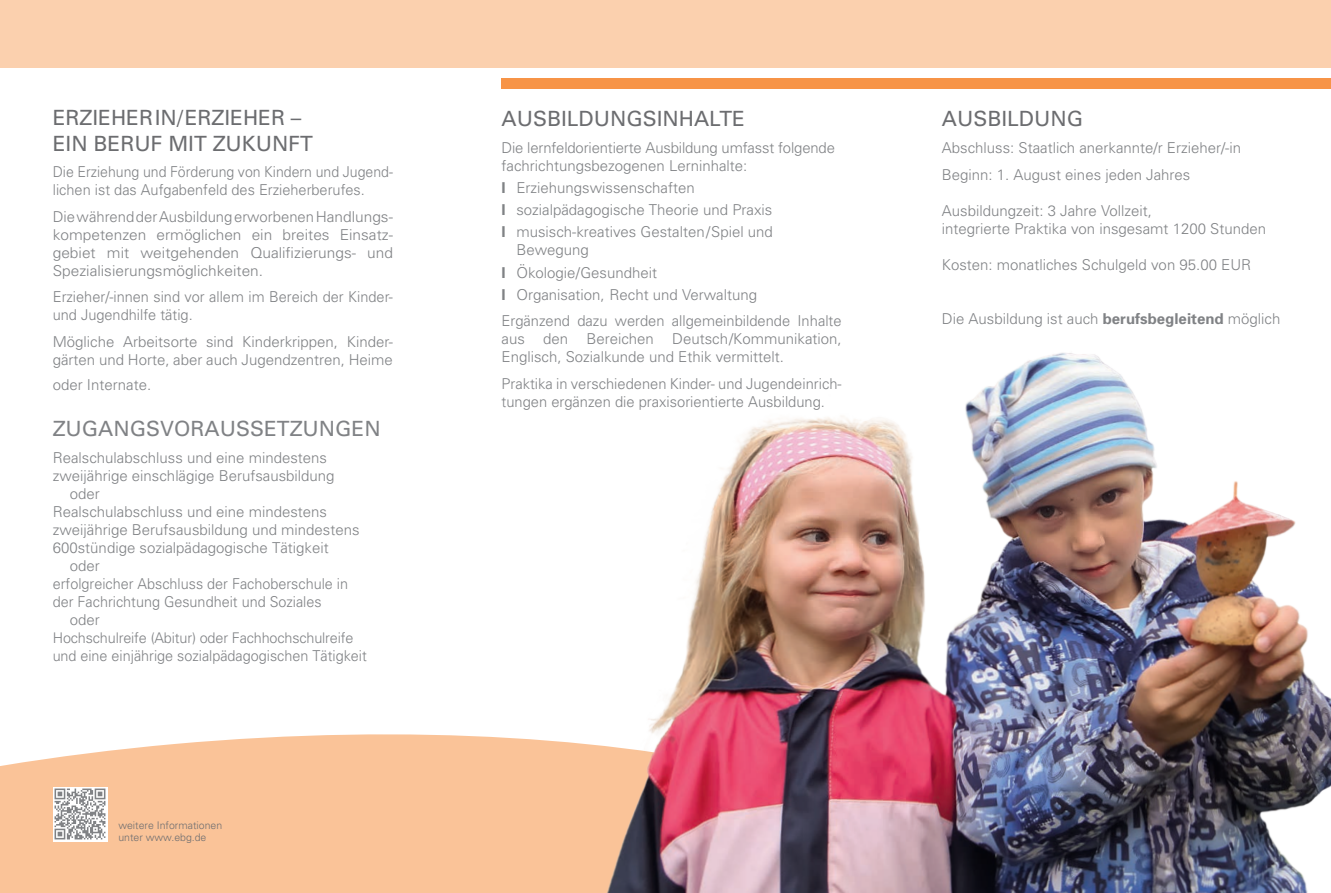
<style>
.page{position:relative;width:1331px;height:893px;background:#fff}
.page>*{position:absolute;margin:0;border:0;box-sizing:border-box;transform-origin:0 0}
.t1{font:21px/25.2px "Univers";color:#6c6d70}
.t2{font:21px "Univers";color:#808285}
.t3{font:300 15px/18px "Univers";color:#808285}
.t4{font:300 15px "Univers";color:#808285;scale:.96 1}
.t5{font:300 15px/18px "Univers";color:#808285;scale:.94 1}
.t6{font:300 14.7px "Univers";letter-spacing:-.01em;color:#808285}
.t7{font:300 10.5px/12.6px "Univers";color:#6c6d70}
.s1{font-size:14.7px}
.s2{font-weight:700}
</style>
<div class="page">
<div style="left:0;top:734px;width:576px;height:159px;background:#fac398"></div>
<div style="left:0;top:0;width:1331px;height:68px;background:#fbd0ae"></div>
<div style="left:501px;top:79px;width:830px;height:10px;background:#f79447"></div>
<img style="left:576px;top:353px;width:755px;height:540px">
<div style="left:53px;top:787px;width:54px;height:55px;background:#fff"></div>
<img style="left:54px;top:788px;width:52px;height:52px">
<h1 class="t1" style="left:53px;top:105px;width:262px">ERZIEHERIN/ERZIEHER –<br>EIN BERUF MIT ZUKUNFT</h1>
<p class="t5" style="left:53px;top:162px;width:363px">Die Erziehung und Förderung von Kindern und Jugend&shy;lichen ist das Aufgabenfeld des Erzieherberufes.</p>
<p class="t3" style="left:53px;top:207px;width:342px;text-align:justify">Die während der Ausbildung erworbenen Handlungs&shy;kompetenzen ermöglichen ein breites Einsatz&shy;gebiet mit weitgehenden Qualifizierungs- und Spezialisierungsmöglichkeiten.</p>
<p class="t3" style="left:53px;top:287px;width:341px">Erzieher/-innen sind vor allem im Bereich der Kinder&shy;und Jugendhilfe tätig.</p>
<p class="t3" style="left:53px;top:332px;width:342px">Mögliche Arbeitsorte sind Kinderkrippen, Kinder&shy;gärten und Horte, aber auch Jugendzentren, Heime</p>
<p class="t3" style="left:53px;top:375px;width:100px">oder Internate.</p>
<h1 class="t2" style="left:53px;top:416px;width:17px">ZUGANGS</h1>
<h1 class="t2" style="left:160px;top:416px;width:30px">VORAUSSETZUNGEN</h1>
<p class="t3" style="left:53px;top:448px;width:276px">Realschulabschluss und eine mindestens</p>
<p class="t3" style="left:53px;top:466px;width:283px">zweijährige einschlägige Berufsausbildung</p>
<p class="t3" style="left:70px;top:484px;width:32px">oder</p>
<p class="t3" style="left:53px;top:502px;width:276px">Realschulabschluss und eine mindestens</p>
<p class="t3" style="left:53px;top:520px;width:308px">zweijährige Berufsausbildung und mindestens</p>
<p class="t3" style="left:53px;top:538px;width:277px">600stündige sozialpädagogische Tätigkeit</p>
<p class="t3" style="left:70px;top:556px;width:32px">oder</p>
<p class="t4" style="left:53px;top:574px;width:309px">erfolgreicher Abschluss der Fachoberschule in</p>
<p class="t4" style="left:53px;top:592px;width:282px">der Fachrichtung Gesundheit und Soziales</p>
<p class="t3" style="left:70px;top:610px;width:32px">oder</p>
<p class="t6" style="left:53px;top:629px;width:302px">Hochschulreife (Abitur) oder Fachhochschulreife</p>
<p class="t4" style="left:53px;top:646px;width:329px"><span class="s1">und</span> eine einjährige sozialpädagogischen Tätigkeit</p>
<p class="t7" style="left:118px;top:818px;width:105px">weitere Informationen unter www.ebg.de</p>
<h1 class="t1" style="left:501px;top:106px;width:245px">AUSBILDUNGSINHALTE</h1>
<p class="t3" style="left:501px;top:138px;width:335px">Die lernfeldorientierte Ausbildung umfasst folgende fachrichtungsbezogenen Lerninhalte:</p>
<p class="t3" style="left:501px;top:176px;width:273px;line-height:22.2px"><span class="s2">I</span> Erziehungswissenschaften<br><span class="s2">I</span> sozialpädagogische Theorie und Praxis<br><span class="s2">I</span> musisch-kreatives Gestalten/Spiel und</p>
<p class="t3" style="left:501px;top:238px;width:257px;line-height:22.2px;text-indent:15px">Bewegung<br><span class="s2">I</span> Ökologie/Gesundheit<br><span class="s2">I</span> Organisation, Recht und Verwaltung</p>
<p class="t3" style="left:501px;top:312px;width:342px;text-align:justify">Ergänzend dazu werden allgemeinbildende Inhalte aus den Bereichen Deutsch/Kommunikation, Englisch, Sozialkunde und Ethik vermittelt.</p>
<p class="t3" style="left:501px;top:374px;width:342px">Praktika in verschiedenen Kinder- und Jugendeinrich&shy;tungen ergänzen die praxisorientierte Ausbildung.</p>
<h1 class="t1" style="left:942px;top:106px;width:143px">AUSBILDUNG</h1>
<p class="t3" style="left:942px;top:133px;width:301px;line-height:27.5px">Abschluss: Staatlich anerkannte/r Erzieher/-in<br>Beginn: 1. August eines jeden Jahres</p>
<p class="t3" style="left:942px;top:201px;width:326px">Ausbildungzeit: 3 Jahre Vollzeit,<br>integrierte Praktika von insgesamt 1200 Stunden</p>
<p class="t3" style="left:942px;top:255px;width:311px">Kosten: monatliches Schulgeld von 95.00 EUR</p>
<p class="t3" style="left:942px;top:309px;width:340px">Die Ausbildung ist auch <span class="s2">berufsbegleitend</span> möglich</p>
</div>
